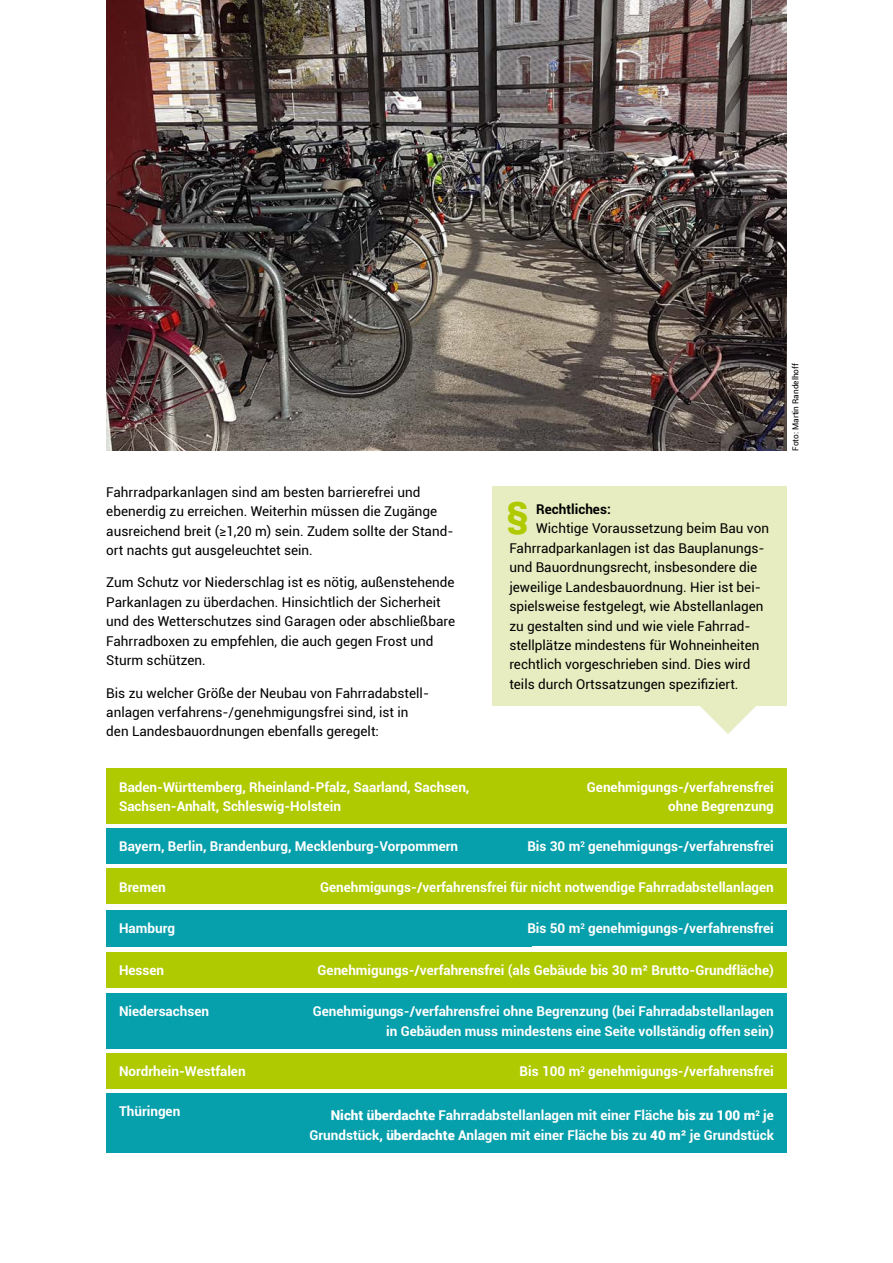
<style>
.page{position:relative;width:893px;height:1263px;background:#fff}
.page>*{position:absolute;margin:0;border:0;box-sizing:border-box;transform-origin:0 0}
.t1{font:900 35.25px "Roboto";color:#afca00}
.t2{font:13.5px/19.5px "Roboto";color:#000}
.t3{font:700 13.5px/19.5px "Roboto";color:#fff;text-align:right}
.t4{font:700 13.5px "Roboto";color:#000}
.t5{font:8.25px "Roboto";color:#000}
.s1{font-weight:900}
</style>
<div class="page">
<img style="left:106px;top:0;width:681px;height:451px">
<div style="left:106px;top:910px;width:425px;height:36px;background:#069fac"></div>
<div style="left:106px;top:828px;width:447px;height:36px;background:#069fac"></div>
<div style="left:106px;top:869px;width:274px;height:35px;background:#afca00"></div>
<div style="left:106px;top:952px;width:274px;height:35px;background:#afca00"></div>
<div style="left:106px;top:1053px;width:425px;height:36px;background:#afca00"></div>
<div style="left:307px;top:869px;width:480px;height:35px;background:#afca00"></div>
<div style="left:305px;top:952px;width:482px;height:35px;background:#afca00"></div>
<div style="left:504px;top:1053px;width:283px;height:36px;background:#afca00"></div>
<div style="left:511px;top:828px;width:276px;height:36px;background:#069fac"></div>
<div style="left:511px;top:910px;width:276px;height:36px;background:#069fac"></div>
<div style="left:295px;top:993px;width:492px;height:56px;background:#069fac"></div>
<div style="left:106px;top:993px;width:198px;height:56px;background:#069fac"></div>
<div style="left:106px;top:1093px;width:212px;height:59px;background:#069fac"></div>
<div style="left:295px;top:1093px;width:492px;height:59px;background:#069fac"></div>
<div style="left:106px;top:769px;width:447px;height:55px;background:#afca00"></div>
<div style="left:553px;top:769px;width:234px;height:55px;background:#afca00"></div>
<svg style="left:700px;top:706px;width:56px;height:28px"></svg>
<div style="left:492px;top:486px;width:295px;height:220px;background:#e7edc0"></div>
<p class="t2" style="left:106px;top:481px;width:349px">Fahrradparkanlagen sind am besten barrierefrei und ebenerdig zu erreichen. Weiterhin müssen die Zugänge ausreichend breit (≥1,20 m) sein. Zudem sollte der Stand&shy;ort nachts gut ausgeleuchtet sein.</p>
<p class="t2" style="left:106px;top:572px;width:350px">Zum Schutz vor Niederschlag ist es nötig, außenstehende Parkanlagen zu überdachen. Hinsichtlich der Sicherheit und des Wetterschutzes sind Garagen oder abschließbare Fahrradboxen zu empfehlen, die auch gegen Frost und Sturm schützen.</p>
<p class="t2" style="left:106px;top:682px;width:322px">Bis zu welcher Größe der Neubau von Fahrradabstell&shy;anlagen verfahrens-/genehmigungsfrei sind, ist in den Landesbauordnungen ebenfalls geregelt:</p>
<h1 class="t1" style="left:506px;top:489px;width:24px">§</h1>
<p class="t4" style="left:536px;top:499px;width:76px">Rechtliches:</p>
<p class="t2" style="left:509px;top:518px;width:261px;text-indent:27px">Wichtige Voraussetzung beim Bau von Fahrradparkanlagen ist das Bauplanungs&shy;und Bauordnungsrecht, insbesondere die jeweilige Landesbauordnung. Hier ist bei&shy;spielsweise festgelegt, wie Abstellanlagen zu gestalten sind und wie viele Fahrrad&shy;stellplätze mindestens für Wohneinheiten rechtlich vorgeschrieben sind. Dies wird teils durch Ortssatzungen spezifiziert.</p>
<p class="t3" style="left:119px;top:777px;width:352px;text-align:left">Baden-Württemberg, Rheinland-Pfalz, Saarland, Sachsen,<br>Sachsen-Anhalt, Schleswig-Holstein</p>
<p class="t3" style="left:587px;top:777px;width:188px">Genehmigungs-/verfahrensfrei ohne Begrenzung</p>
<p class="t3" style="left:527px;top:836px;width:248px">Bis 30 m<sup>2</sup> genehmigungs-/verfahrensfrei</p>
<p class="t3" style="left:119px;top:836px;width:341px">Bayern, Berlin, Brandenburg, Mecklenburg-Vorpommern</p>
<p class="t3" style="left:119px;top:876px;width:48px">Bremen</p>
<p class="t3" style="left:320px;top:876px;width:455px">Genehmigungs-/verfahrensfrei für nicht notwendige Fahrradabstellanlagen</p>
<p class="t3" style="left:119px;top:918px;width:57px">Hamburg</p>
<p class="t3" style="left:527px;top:918px;width:248px">Bis 50 m<sup>2</sup> genehmigungs-/verfahrensfrei</p>
<p class="t3" style="left:119px;top:960px;width:47px">Hessen</p>
<p class="t3" style="left:318px;top:960px;width:458px">Genehmigungs-/verfahrensfrei (als Gebäude bis 30 m² Brutto-Grundfläche)</p>
<p class="t3" style="left:119px;top:1001px;width:92px">Niedersachsen</p>
<p class="t3" style="left:313px;top:1001px;width:463px">Genehmigungs-/verfahrensfrei ohne Begrenzung (bei Fahrradabstellanlagen in Gebäuden muss mindestens eine Seite vollständig offen sein)</p>
<p class="t3" style="left:119px;top:1061px;width:128px">Nordrhein-Westfalen</p>
<p class="t3" style="left:520px;top:1061px;width:256px">Bis 100 m<sup>2</sup> genehmigungs-/verfahrensfrei</p>
<p class="t3" style="left:119px;top:1101px;width:63px">Thüringen</p>
<p class="t3" style="left:309px;top:1105px;width:466px"><span class="s1">Nicht überdachte</span> Fahrradabstellanlagen mit einer Fläche <span class="s1">bis zu 100 m</span><sup>2</sup> je<br>Grundstück, <span class="s1">überdachte</span> Anlagen mit einer Fläche bis zu <span class="s1">40 m²</span> je Grundstück</p>
<p class="t5" style="left:790px;top:451px;width:89px;rotate:-90deg">Foto: Martin Randelhoff</p>
</div>
